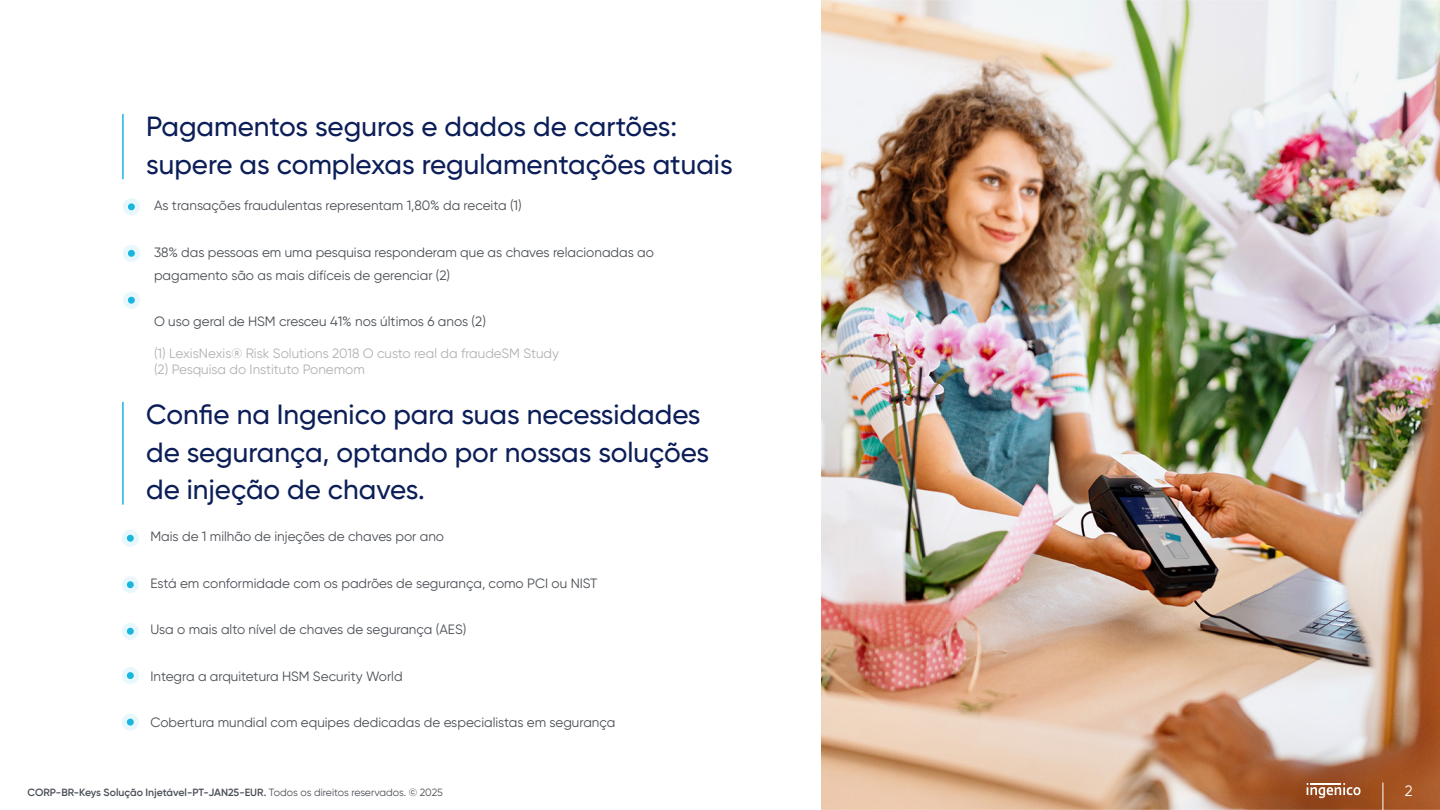
<style>
.page{position:relative;width:1440px;height:810px;background:#fff}
.page>*{position:absolute;margin:0;border:0;box-sizing:border-box;transform-origin:0 0}
.t1{font:500 27.75px/37.5px "Gilroy";color:#0c1e58}
.t2{font:15px "Gilroy";color:#fff}
.t3{font:13.5px/23.2px "Gilroy";color:#4a4f55}
.t4{font:13.5px/15.8px "Gilroy";color:#b0b3b3}
.t5{font:600 10.5px "Gilroy";color:#4a4f55}
.s1{font-weight:400}
</style>
<div class="page">
<img style="left:822px;top:0;width:618px;height:810px">
<hr style="left:122px;top:114px;width:2px;height:65px;background:#19b6dd">
<hr style="left:122px;top:402px;width:2px;height:103px;background:#19b6dd">
<svg style="left:123px;top:198px;width:17px;height:17px"></svg>
<svg style="left:123px;top:245px;width:17px;height:17px"></svg>
<svg style="left:123px;top:292px;width:17px;height:17px"></svg>
<svg style="left:122px;top:530px;width:17px;height:17px"></svg>
<svg style="left:122px;top:576px;width:17px;height:17px"></svg>
<svg style="left:122px;top:713px;width:17px;height:18px"></svg>
<svg style="left:122px;top:623px;width:17px;height:17px"></svg>
<svg style="left:122px;top:667px;width:17px;height:17px"></svg>
<svg style="left:1307px;top:783px;width:54px;height:15px"></svg>
<svg style="left:1383px;top:783px;width:1px;height:27px"></svg>
<h1 class="t1" style="left:146px;top:108px;width:588px">Pagamentos seguros e dados de cartões: supere as complexas regulamentações atuais</h1>
<p class="t3" style="left:154px;top:194px;width:369px">As transações fraudulentas representam 1,80% da receita (1)</p>
<p class="t3" style="left:154px;top:240px;width:502px">38% das pessoas em uma pesquisa responderam que as chaves relacionadas ao pagamento são as mais difíceis de gerenciar (2)</p>
<p class="t3" style="left:154px;top:310px;width:333px">O uso geral de HSM cresceu 41% nos últimos 6 anos (2)</p>
<p class="t4" style="left:154px;top:345px;width:407px">(1) LexisNexis® Risk Solutions 2018 O custo real da fraudeSM Study (2) Pesquisa do Instituto Ponemom</p>
<h1 class="t1" style="left:146px;top:395px;width:565px">Confie na Ingenico para suas necessidades de segurança, optando por nossas soluções de injeção de chaves.</h1>
<p class="t3" style="left:150px;top:525px;width:295px">Mais de 1 milhão de injeções de chaves por ano</p>
<p class="t3" style="left:150px;top:572px;width:449px">Está em conformidade com os padrões de segurança, como PCI ou NIST</p>
<p class="t3" style="left:150px;top:618px;width:317px">Usa o mais alto nível de chaves de segurança (AES)</p>
<p class="t3" style="left:150px;top:665px;width:254px">Integra a arquitetura HSM Security World</p>
<p class="t3" style="left:150px;top:711px;width:466px">Cobertura mundial com equipes dedicadas de especialistas em segurança</p>
<p class="t5" style="left:27px;top:786px;width:417px">CORP-BR-Keys Solução Injetável-PT-JAN25-EUR. <span class="s1">Todos os direitos reservados. © 2025</span></p>
<p class="t2" style="left:1405px;top:782px;width:9px">2</p>
</div>
